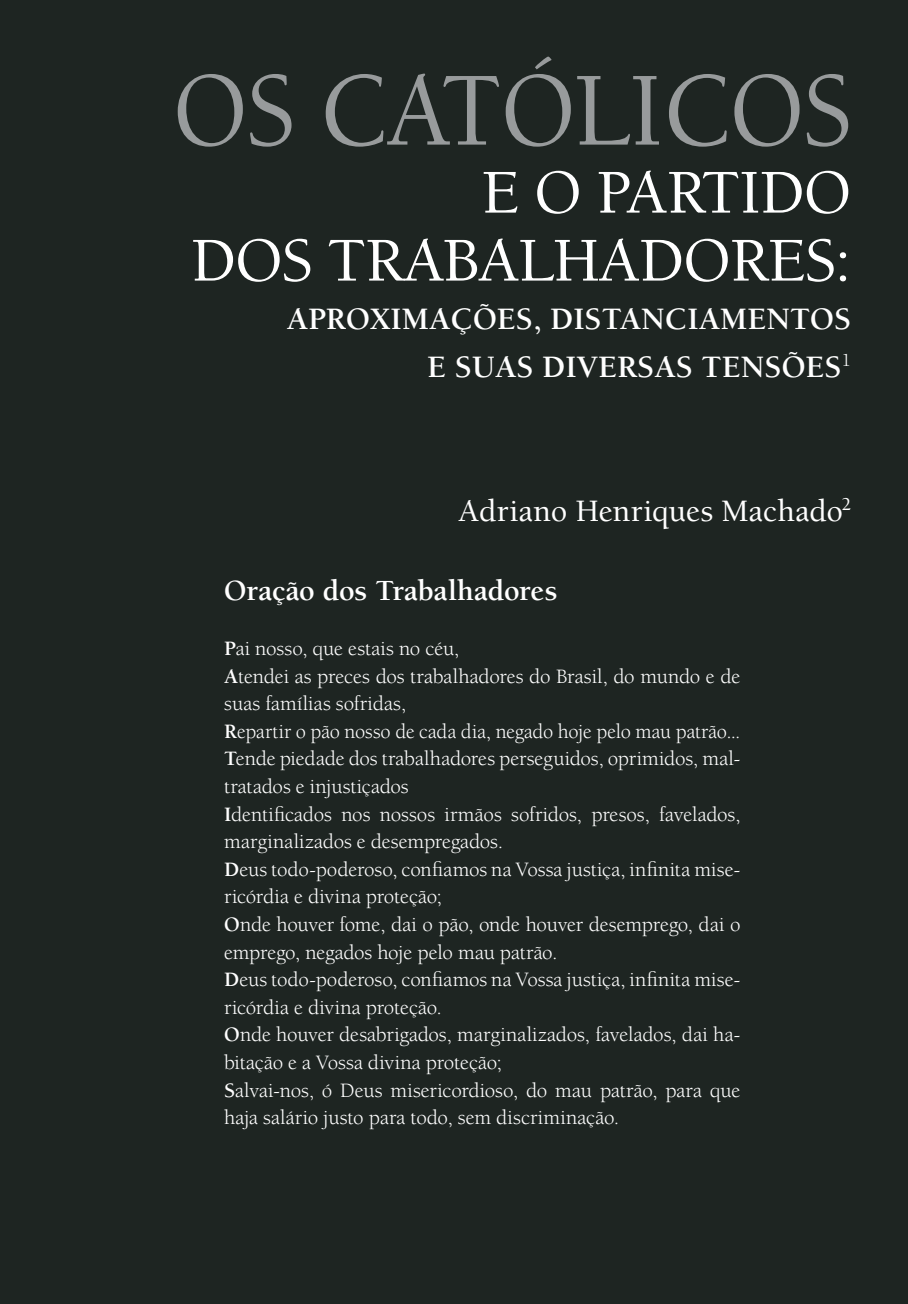
<style>
.page{position:relative;width:908px;height:1304px;background:#fff}
.page>*{position:absolute;margin:0;border:0;box-sizing:border-box;transform-origin:0 0}
.t1{font:500 108px "Berkeley";letter-spacing:-.01em;color:#989b9c;scale:.93 1}
.t2{font:500 64px/68px "Berkeley";letter-spacing:-.015em;color:#fff;text-align:right}
.t3{font:700 32px/48px "Berkeley";color:#fff;text-align:right}
.t4{font:500 32px "Berkeley";letter-spacing:.01em;color:#fff}
.t5{font:700 30px "Berkeley";letter-spacing:-.005em;color:#fff}
.t6{font:21px/27.6px "Berkeley";letter-spacing:-.005em;color:#fff}
.s1{font-weight:700}
</style>
<div class="page">
<div style="left:0;top:0;width:907px;height:1304px;background:#1e2522"></div>
<h1 class="t1" style="left:173px;top:54px;width:730px">os católicos</h1>
<h2 class="t2" style="left:191px;top:160px;width:661px">E O PARTIDO<br>DOS TRABALHADORES:</h2>
<h3 class="t3" style="left:286px;top:295px;width:565px">APROXIMAÇÕES, DISTANCIAMENTOS<br>E SUAS DIVERSAS TENSÕES<sup>1</sup></h3>
<h3 class="t4" style="left:458px;top:494px;width:394px">Adriano Henriques Machado<sup>2</sup></h3>
<h3 class="t5" style="left:224px;top:574px;width:334px">Oração dos Trabalhadores</h3>
<p class="t6" style="left:224px;top:635px;width:517px"><span class="s1">P</span>ai nosso, que estais no céu,<br><span class="s1">A</span>tendei as preces dos trabalhadores do Brasil, do mundo e de suas famílias sofridas,<br><span class="s1">R</span>epartir o pão nosso de cada dia, negado hoje pelo mau patrão...<br><span class="s1">T</span>ende piedade dos trabalhadores perseguidos, oprimidos, mal&shy;tratados e injustiçados<br><span class="s1">I</span>dentificados nos nossos irmãos sofridos, presos, favelados, marginalizados e desempregados.<br><span class="s1">D</span>eus todo-poderoso, confiamos na Vossa justiça, infinita mise&shy;ricórdia e divina proteção;<br><span class="s1">O</span>nde houver fome, dai o pão, onde houver desemprego, dai o emprego, negados hoje pelo mau patrão.<br><span class="s1">D</span>eus todo-poderoso, confiamos na Vossa justiça, infinita mise&shy;ricórdia e divina proteção.<br><span class="s1">O</span>nde houver desabrigados, marginalizados, favelados, dai ha&shy;bitação e a Vossa divina proteção;<br><span class="s1">S</span>alvai-nos, ó Deus misericordioso, do mau patrão, para que haja salário justo para todo, sem discriminação.</p>
</div>
